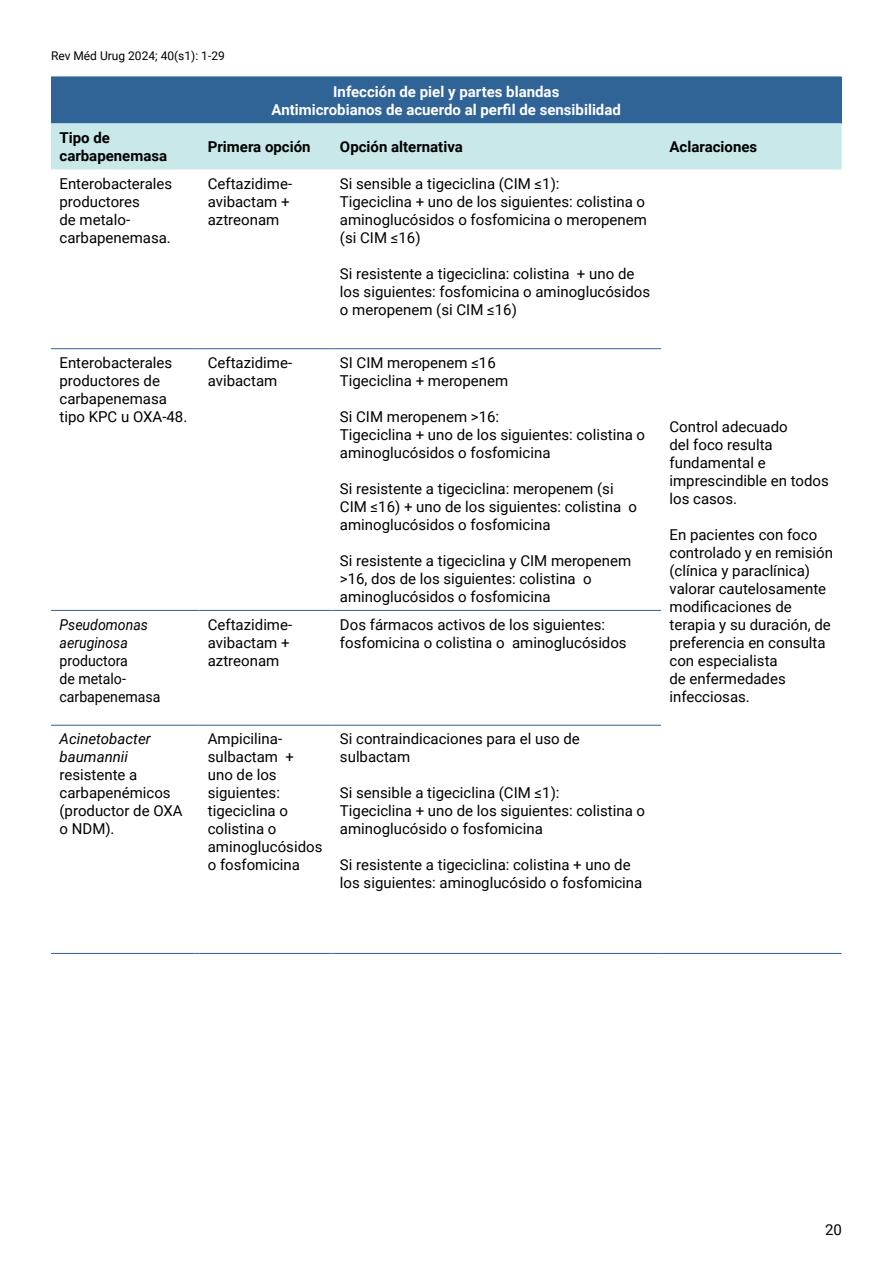
<style>
.page{position:relative;width:893px;height:1263px;background:#fff}
.page>*{position:absolute;margin:0;border:0;box-sizing:border-box;transform-origin:0 0}
.t1{font:15px/18px "Roboto";color:#000}
.t2{font:700 15px/18px "Roboto";color:#fff;text-align:center}
.t3{font:700 15px/18px "Roboto";color:#000}
.t4{font:15px/18px "Roboto";color:#000;scale:.94 1}
.t5{font:italic 15px/18px "Roboto";color:#000}
.t6{font:italic 15px/18px "Roboto";color:#000;scale:.94 1}
.t7{font:12px "Roboto";color:#000}
</style>
<div class="page">
<div style="left:51px;top:77px;width:791px;height:46px;background:#306396"></div>
<div style="left:51px;top:123px;width:791px;height:46px;background:#c8e8ea"></div>
<hr style="left:51px;top:348px;width:148px;height:1px;background:#306396">
<hr style="left:199px;top:348px;width:132px;height:1px;background:#306396">
<hr style="left:331px;top:348px;width:330px;height:1px;background:#306396">
<hr style="left:51px;top:610px;width:148px;height:1px;background:#306396">
<hr style="left:199px;top:610px;width:132px;height:1px;background:#306396">
<hr style="left:331px;top:610px;width:330px;height:1px;background:#306396">
<hr style="left:661px;top:953px;width:181px;height:1px;background:#306396">
<hr style="left:51px;top:725px;width:148px;height:1px;background:#306396">
<hr style="left:199px;top:725px;width:132px;height:1px;background:#306396">
<hr style="left:331px;top:725px;width:330px;height:1px;background:#306396">
<hr style="left:51px;top:953px;width:148px;height:1px;background:#306396">
<hr style="left:199px;top:953px;width:132px;height:1px;background:#306396">
<hr style="left:331px;top:953px;width:330px;height:1px;background:#306396">
<p class="t7" style="left:51px;top:47px;width:175px">Rev Méd Urug 2024; 40(s1): 1-29</p>
<p class="t2" style="left:272px;top:82px;width:351px">Infección de piel y partes blandas<br>Antimicrobianos de acuerdo al perfil de sensibilidad</p>
<p class="t3" style="left:60px;top:128px;width:109px">Tipo de carbapenemasa</p>
<p class="t3" style="left:208px;top:137px;width:104px">Primera opción</p>
<p class="t3" style="left:340px;top:137px;width:124px">Opción alternativa</p>
<p class="t3" style="left:669px;top:137px;width:89px">Aclaraciones</p>
<p class="t1" style="left:60px;top:174px;width:114px">Enterobacterales productores<br>de metalo&shy;carbapenemasa.</p>
<p class="t1" style="left:208px;top:174px;width:86px">Ceftazidime&shy;avibactam + aztreonam</p>
<p class="t1" style="left:340px;top:174px;width:308px">Si sensible a tigeciclina (CIM ≤1):<br>Tigeciclina + uno de los siguientes: colistina o aminoglucósidos o fosfomicina o meropenem (si CIM ≤16)</p>
<p class="t1" style="left:340px;top:264px;width:312px">Si resistente a tigeciclina: colistina + uno de los siguientes: fosfomicina o aminoglucósidos o meropenem (si CIM ≤16)</p>
<p class="t1" style="left:59px;top:353px;width:129px">Enterobacterales productores de carbapenemasa tipo KPC u OXA-48.</p>
<p class="t1" style="left:208px;top:353px;width:86px">Ceftazidime&shy;avibactam</p>
<p class="t1" style="left:340px;top:353px;width:170px">SI CIM meropenem ≤16<br>Tigeciclina + meropenem</p>
<p class="t1" style="left:340px;top:407px;width:307px">Si CIM meropenem &gt;16:<br>Tigeciclina + uno de los siguientes: colistina o aminoglucósidos o fosfomicina</p>
<p class="t1" style="left:340px;top:479px;width:299px">Si resistente a tigeciclina: meropenem (si<br>CIM ≤16) + uno de los siguientes: colistina o aminoglucósidos o fosfomicina</p>
<p class="t1" style="left:340px;top:551px;width:293px">Si resistente a tigeciclina y CIM meropenem &gt;16, dos de los siguientes: colistina o aminoglucósidos o fosfomicina</p>
<p class="t6" style="left:60px;top:615px;width:96px">Pseudomonas aeruginosa</p>
<p class="t4" style="left:60px;top:651px;width:109px">productora<br>de metalo&shy;carbapenemasa</p>
<p class="t5" style="left:60px;top:729px;width:93px">Acinetobacter baumannii</p>
<p class="t1" style="left:60px;top:765px;width:125px">resistente a carbapenémicos (productor de OXA o NDM).</p>
<p class="t1" style="left:208px;top:615px;width:86px">Ceftazidime&shy;avibactam + aztreonam</p>
<p class="t1" style="left:340px;top:615px;width:288px">Dos fármacos activos de los siguientes: fosfomicina o colistina o aminoglucósidos</p>
<p class="t1" style="left:208px;top:729px;width:116px">Ampicilina&shy;sulbactam + uno de los siguientes: tigeciclina o colistina o aminoglucósidos o fosfomicina</p>
<p class="t1" style="left:340px;top:729px;width:241px">Si contraindicaciones para el uso de sulbactam</p>
<p class="t1" style="left:340px;top:783px;width:307px">Si sensible a tigeciclina (CIM ≤1):<br>Tigeciclina + uno de los siguientes: colistina o aminoglucósido o fosfomicina</p>
<p class="t1" style="left:340px;top:855px;width:304px">Si resistente a tigeciclina: colistina + uno de los siguientes: aminoglucósido o fosfomicina</p>
<p class="t1" style="left:669px;top:417px;width:161px">Control adecuado<br>del foco resulta fundamental e imprescindible en todos los casos.</p>
<p class="t1" style="left:669px;top:525px;width:165px">En pacientes con foco controlado y en remisión (clínica y paraclínica) valorar cautelosamente modificaciones de terapia y su duración, de preferencia en consulta con especialista<br>de enfermedades infecciosas.</p>
<p class="t1" style="left:825px;top:1220px;width:18px">20</p>
</div>
